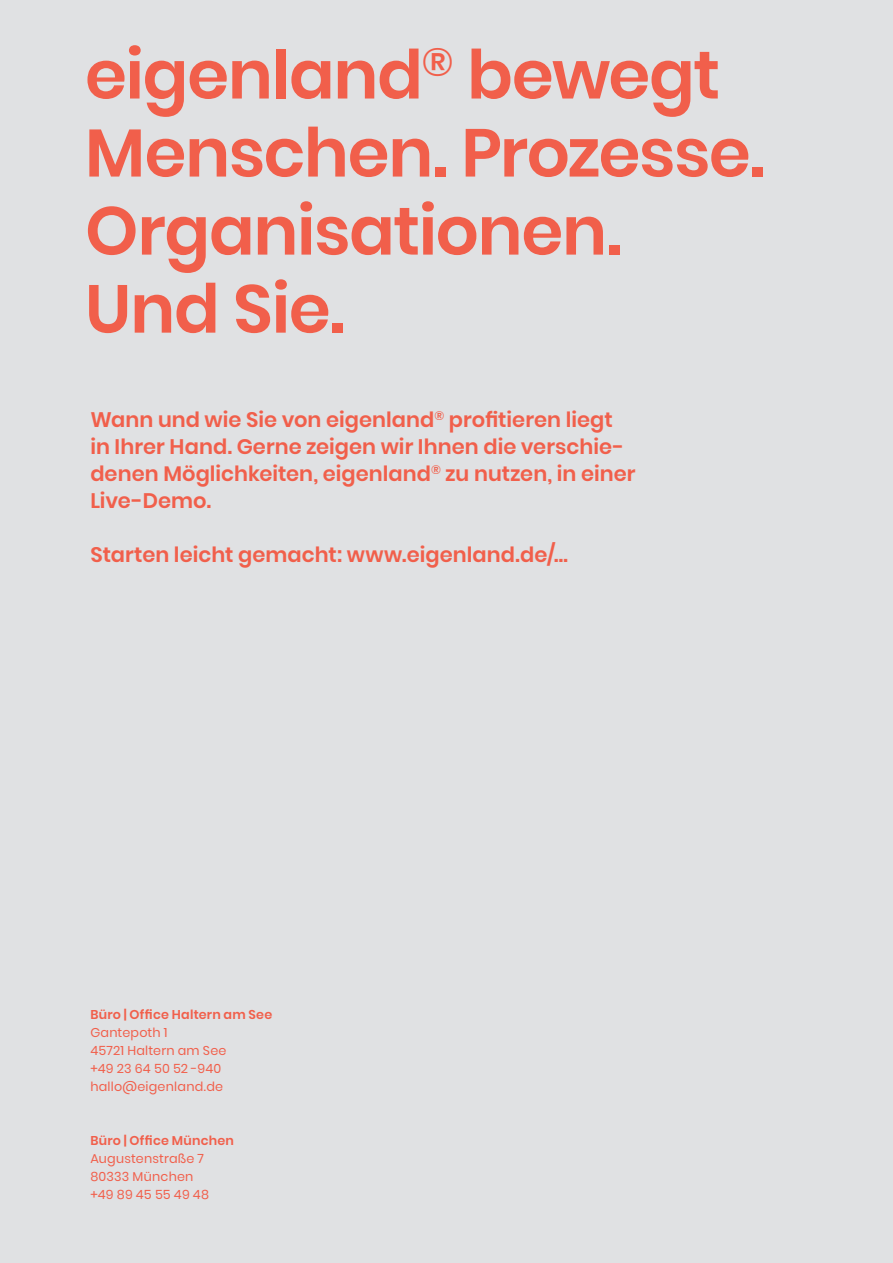
<style>
.page{position:relative;width:893px;height:1263px;background:#e0e1e3}
.page>*{position:absolute;margin:0;border:0;box-sizing:border-box;transform-origin:0 0}
.t1{font:600 67.5px/78px "Poppins";letter-spacing:-.02em;color:#f15f4b}
.t2{font:600 21px/27px "Poppins";color:#f15f4b}
.t3{font:12.75px/18px "Poppins";letter-spacing:.015em;color:#f15f4b}
.t4{font:600 12.75px "Poppins";letter-spacing:.015em;color:#f15f4b}
</style>
<div class="page">
<h1 class="t1" style="left:85px;top:36px;width:681px">eigenland<sup>®</sup> bewegt<br>Menschen. Prozesse.<br>Organisationen.<br>Und Sie.</h1>
<p class="t2" style="left:90px;top:406px;width:547px">Wann und wie Sie von eigenland<sup>®</sup> profitieren liegt in Ihrer Hand. Gerne zeigen wir Ihnen die verschie&shy;denen Möglichkeiten, eigenland<sup>®</sup> zu nutzen, in einer Live-Demo.</p>
<p class="t2" style="left:90px;top:541px;width:479px">Starten leicht gemacht: www.eigenland.de/…</p>
<p class="t4" style="left:90px;top:1007px;width:183px">Büro | Office Haltern am See</p>
<p class="t3" style="left:90px;top:1023px;width:138px">Gantepoth 1<br>45721 Haltern am See +49 23 64 50 52 -940 hallo@eigenland.de</p>
<p class="t4" style="left:90px;top:1133px;width:145px">Büro | Office München</p>
<p class="t3" style="left:90px;top:1149px;width:120px">Augustenstraße 7<br>80333 München +49 89 45 55 49 48</p>
</div>
